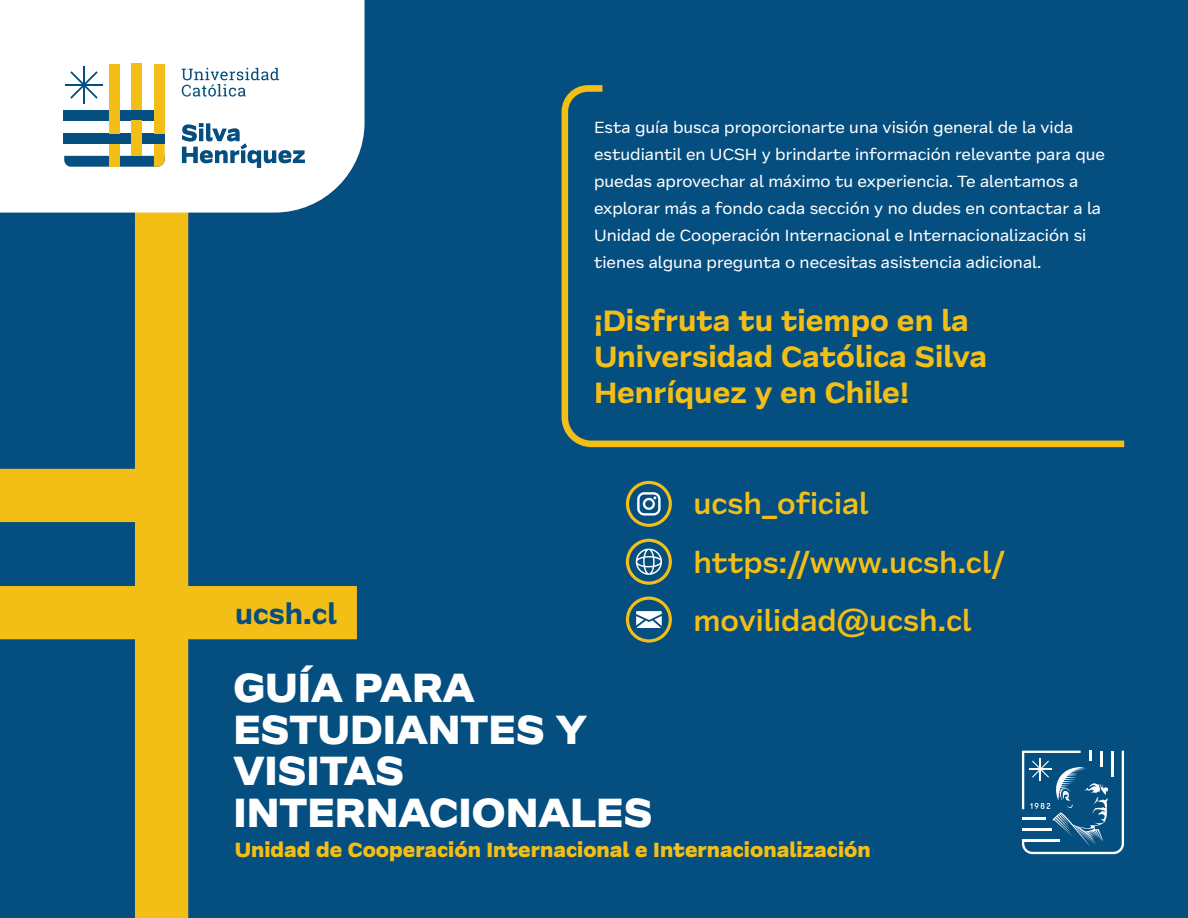
<style>
.page{position:relative;width:1188px;height:918px;background:#054e80}
.page>*{position:absolute;margin:0;border:0;box-sizing:border-box;transform-origin:0 0}
.t1{font:800 41.55px/41.5px "Frequenz";color:#fff}
.t2{font:700 30px/36px "Frequenz";color:#f3be16}
.t3{font:500 30px/58.5px "Frequenz";color:#f3be16}
.t4{font:700 29.25px "Frequenz";color:#054e80}
.t5{font:800 21px "Frequenz";color:#f3be16}
.t6{font:16.5px/27px "Frequenz";color:#fff}
</style>
<div class="page">
<svg style="left:0;top:213px;width:357px;height:705px"></svg>
<div style="left:0;top:0;width:365px;height:213px;background:#fff"></div>
<div style="left:132px;top:64px;width:10px;height:46px;background:#f3be16"></div>
<div style="left:118px;top:110px;width:37px;height:11px;background:#054e80"></div>
<div style="left:63px;top:110px;width:46px;height:11px;background:#054e80"></div>
<svg style="left:64px;top:156px;width:45px;height:11px"></svg>
<div style="left:63px;top:133px;width:102px;height:11px;background:#054e80"></div>
<div style="left:132px;top:121px;width:10px;height:35px;background:#f3be16"></div>
<svg style="left:120px;top:144px;width:45px;height:23px"></svg>
<div style="left:154px;top:64px;width:11px;height:69px;background:#f3be16"></div>
<div style="left:109px;top:64px;width:11px;height:69px;background:#f3be16"></div>
<div style="left:109px;top:144px;width:11px;height:23px;background:#f3be16"></div>
<hr style="left:83px;top:66px;width:2px;height:37px;background:#054e80">
<hr style="left:65px;top:84px;width:37px;height:2px;background:#054e80">
<svg style="left:70px;top:71px;width:28px;height:28px"></svg>
<svg style="left:182px;top:123px;width:123px;height:45px"></svg>
<svg style="left:182px;top:68px;width:97px;height:29px;background:#cadae4"></svg>
<svg style="left:1022px;top:751px;width:102px;height:103px"></svg>
<svg style="left:562px;top:85px;width:562px;height:362px"></svg>
<svg style="left:626px;top:597px;width:46px;height:46px"></svg>
<svg style="left:626px;top:539px;width:46px;height:46px"></svg>
<svg style="left:626px;top:481px;width:46px;height:46px"></svg>
<h3 class="t4" style="left:235px;top:591px;width:103px">ucsh.cl</h3>
<p class="t6" style="left:594px;top:114px;width:513px">Esta guía busca proporcionarte una visión general de la vida estudiantil en UCSH y brindarte información relevante para que puedas aprovechar al máximo tu experiencia. Te alentamos a explorar más a fondo cada sección y no dudes en contactar a la Unidad de Cooperación Internacional e Internacionalización si tienes alguna pregunta o necesitas asistencia adicional.</p>
<h2 class="t2" style="left:594px;top:302px;width:395px">¡Disfruta tu tiempo en la<br>Universidad Católica Silva<br>Henríquez y en Chile!</h2>
<h2 class="t3" style="left:693px;top:474px;width:314px">ucsh_oficial https://www.ucsh.cl/ movilidad@ucsh.cl</h2>
<h1 class="t1" style="left:233px;top:667px;width:420px">GUÍA PARA<br>ESTUDIANTES Y<br>VISITAS<br>INTERNACIONALES</h1>
<p class="t5" style="left:235px;top:833px;width:637px">Unidad de Cooperación Internacional e Internacionalización</p>
</div>
